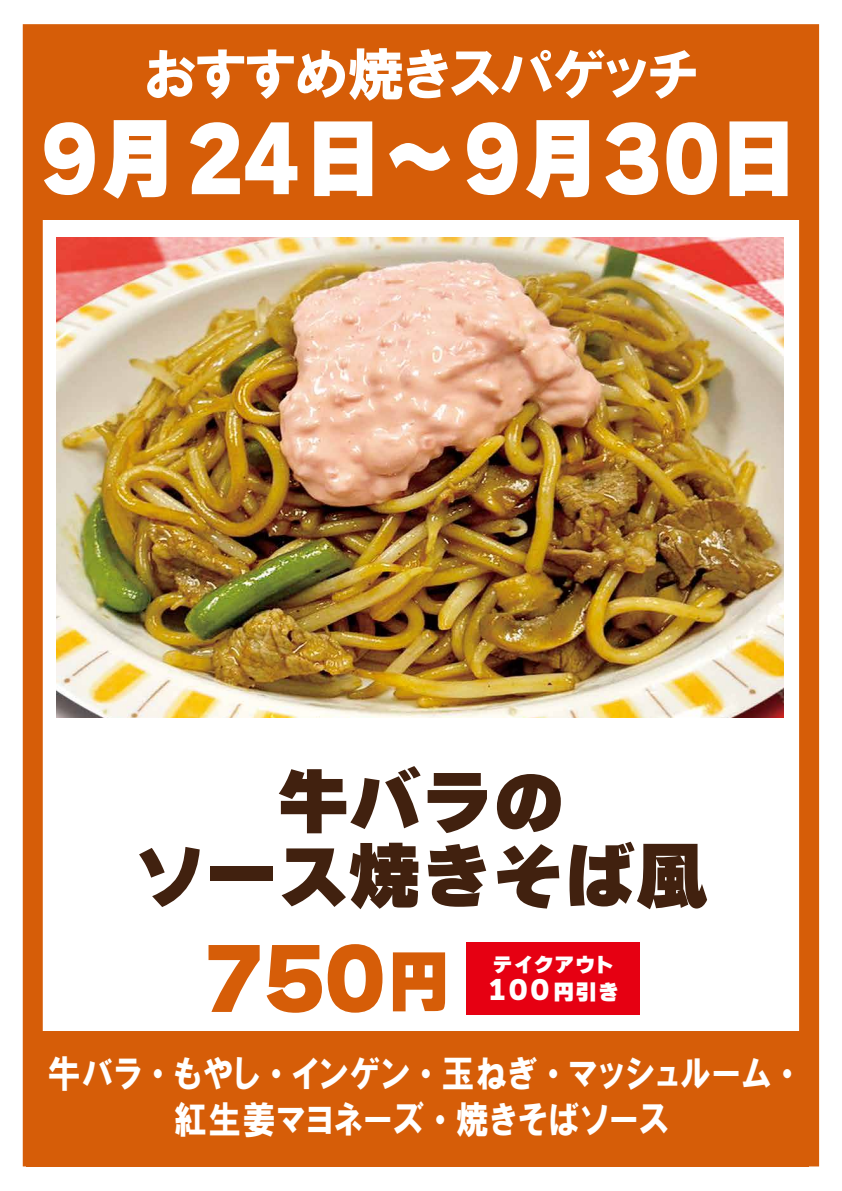
<style>
.page{position:relative;width:842px;height:1191px;background:#fff}
.page>*{position:absolute;margin:0;border:0;box-sizing:border-box;transform-origin:0 0}
.t1{font:86.2px "Ruika 09";letter-spacing:.025em;color:#fff;scale:.87 1}
.t2{font:81.3px "Ruika 09";color:#d65d08}
.t3{font:71px/74px "Ruika 09";letter-spacing:.01em;color:#41210f;text-align:center}
.t4{font:57px "HGP Soei Kakugothic UB";color:#fff}
.t5{font:38px/46px "HGP Soei Kakugothic UB";letter-spacing:.055em;color:#fff;text-align:center;scale:.86 1}
.t6{font:25.3px "Ruika 09";color:#fff}
.t7{font:20px "Ruika 09";letter-spacing:.02em;color:#fff}
.s1{font-size:67.4px}
.s2{font-size:21.5px}
</style>
<div class="page">
<img style="left:23px;top:24px;width:796px;height:1142px">
<div style="left:35px;top:42px;width:772px;height:178px;background:#d65d08"></div>
<h3 class="t4" style="left:145px;top:45px;width:554px">おすすめ焼きスパゲッチ</h3>
<h1 class="t1" style="left:41px;top:115px;width:869px">9月24日～9月30日</h1>
<h3 class="t3" style="left:134px;top:764px;width:574px">牛バラの<br>ソース焼きそば風</h3>
<h2 class="t2" style="left:202px;top:937px;width:250px">750<span class="s1">円</span></h2>
<p class="t7" style="left:493px;top:954px;width:123px">テイクアウト</p>
<p class="t6" style="left:487px;top:977px;width:134px">100<span class="s2">円引き</span></p>
<p class="t5" style="left:48px;top:1050px;width:871px">牛バラ・もやし・インゲン・玉ねぎ・マッシュルーム・紅生姜マヨネーズ・焼きそばソース</p>
</div>
